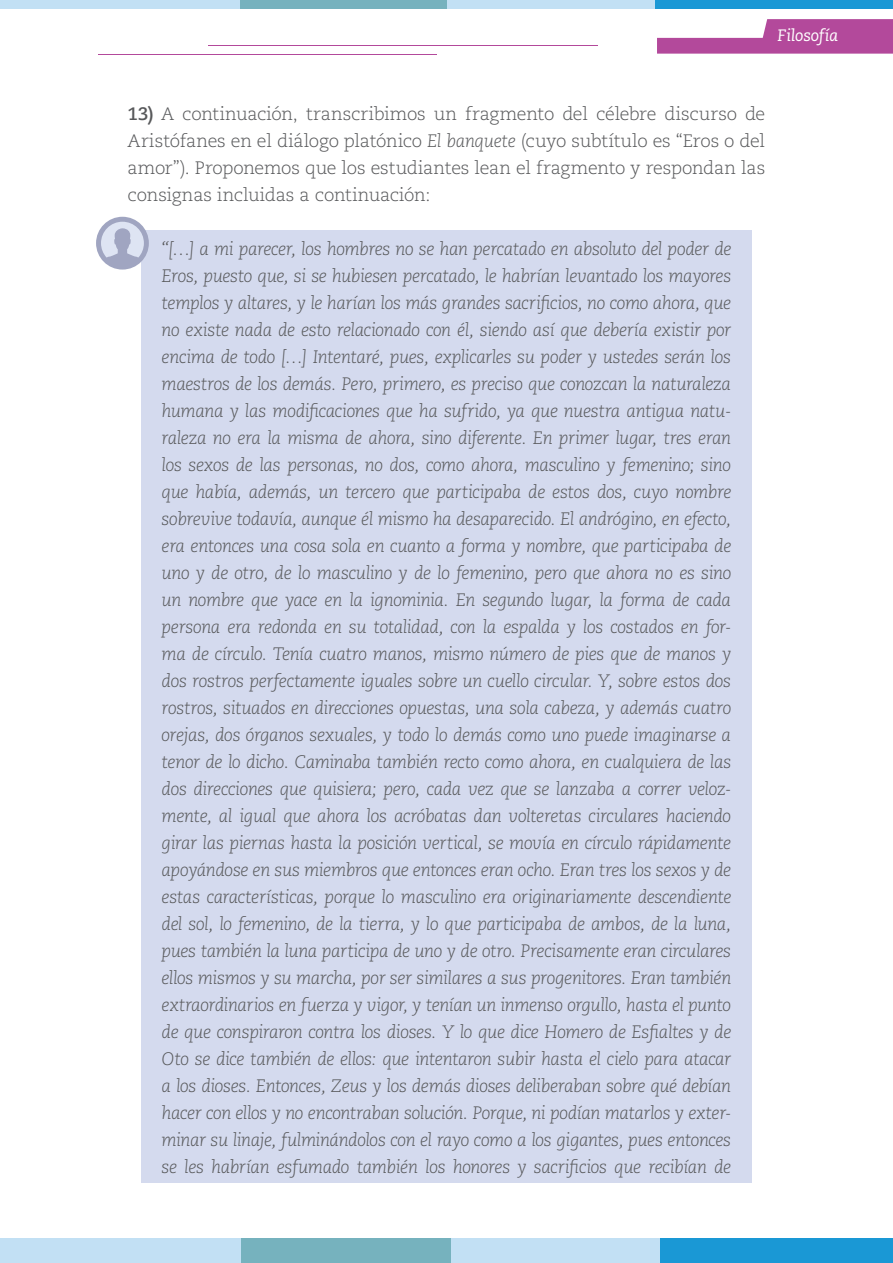
<style>
.page{position:relative;width:893px;height:1263px;background:#fff}
.page>*{position:absolute;margin:0;border:0;box-sizing:border-box;transform-origin:0 0}
.t1{font:italic 300 18px/27px "Caecilia LT Std";letter-spacing:-.03em;color:#57585a;text-align:justify}
.t2{font:300 18px/27px "Caecilia LT Std";letter-spacing:-.01em;color:#57585a;text-align:justify}
.t3{font:italic 16.5px "Caecilia LT Std";letter-spacing:-.01em;color:#fff}
.s1{font-weight:700}
.s2{font-style:italic}
</style>
<div class="page">
<div style="left:0;top:1238px;width:241px;height:25px;background:#c2e0f4"></div>
<div style="left:241px;top:1238px;width:210px;height:25px;background:#76b2be"></div>
<div style="left:451px;top:1238px;width:209px;height:25px;background:#c2e0f4"></div>
<div style="left:660px;top:1238px;width:232px;height:25px;background:#1a98d5"></div>
<svg style="left:657px;top:19px;width:236px;height:35px"></svg>
<hr style="left:209px;top:45px;width:389px;height:1px;background:#b3499b">
<hr style="left:98px;top:54px;width:339px;height:1px;background:#b3499b">
<div style="left:0;top:0;width:240px;height:9px;background:#c2e0f4"></div>
<div style="left:240px;top:0;width:207px;height:9px;background:#76b2be"></div>
<div style="left:447px;top:0;width:208px;height:9px;background:#c2e0f4"></div>
<div style="left:655px;top:0;width:238px;height:9px;background:#1a98d5"></div>
<div style="left:141px;top:230px;width:611px;height:953px;background:#d4daee"></div>
<svg style="left:96px;top:217px;width:53px;height:53px"></svg>
<p class="t3" style="left:777px;top:26px;width:62px">Filosofía</p>
<p class="t2" style="left:128px;top:101px;width:639px"><span class="s1">13)</span> A continuación, transcribimos un fragmento del célebre discurso de Aristófanes en el diálogo platónico <span class="s2">El banquete</span> (cuyo subtítulo es “Eros o del amor”). Proponemos que los estudiantes lean el fragmento y respondan las consignas incluidas a continuación:</p>
<p class="t1" style="left:162px;top:236px;width:571px">“[…] a mi parecer, los hombres no se han percatado en absoluto del poder de Eros, puesto que, si se hubiesen percatado, le habrían levantado los mayores templos y altares, y le harían los más grandes sacrificios, no como ahora, que no existe nada de esto relacionado con él, siendo así que debería existir por encima de todo […] Intentaré, pues, explicarles su poder y ustedes serán los maestros de los demás. Pero, primero, es preciso que conozcan la naturaleza humana y las modificaciones que ha sufrido, ya que nuestra antigua natu&shy;raleza no era la misma de ahora, sino diferente. En primer lugar, tres eran los sexos de las personas, no dos, como ahora, masculino y femenino; sino que había, además, un tercero que participaba de estos dos, cuyo nombre sobrevive todavía, aunque él mismo ha desaparecido. El andrógino, en efecto, era entonces una cosa sola en cuanto a forma y nombre, que participaba de uno y de otro, de lo masculino y de lo femenino, pero que ahora no es sino un nombre que yace en la ignominia. En segundo lugar, la forma de cada persona era redonda en su totalidad, con la espalda y los costados en for&shy;ma de círculo. Tenía cuatro manos, mismo número de pies que de manos y dos rostros perfectamente iguales sobre un cuello circular. Y, sobre estos dos rostros, situados en direcciones opuestas, una sola cabeza, y además cuatro orejas, dos órganos sexuales, y todo lo demás como uno puede imaginarse a tenor de lo dicho. Caminaba también recto como ahora, en cualquiera de las dos direcciones que quisiera; pero, cada vez que se lanzaba a correr veloz&shy;mente, al igual que ahora los acróbatas dan volteretas circulares haciendo girar las piernas hasta la posición vertical, se movía en círculo rápidamente apoyándose en sus miembros que entonces eran ocho. Eran tres los sexos y de estas características, porque lo masculino era originariamente descendiente del sol, lo femenino, de la tierra, y lo que participaba de ambos, de la luna, pues también la luna participa de uno y de otro. Precisamente eran circulares ellos mismos y su marcha, por ser similares a sus progenitores. Eran también extraordinarios en fuerza y vigor, y tenían un inmenso orgullo, hasta el punto de que conspiraron contra los dioses. Y lo que dice Homero de Esfialtes y de Oto se dice también de ellos: que intentaron subir hasta el cielo para atacar a los dioses. Entonces, Zeus y los demás dioses deliberaban sobre qué debían hacer con ellos y no encontraban solución. Porque, ni podían matarlos y exter&shy;minar su linaje, fulminándolos con el rayo como a los gigantes, pues entonces se les habrían esfumado también los honores y sacrificios que recibían de</p>
</div>
